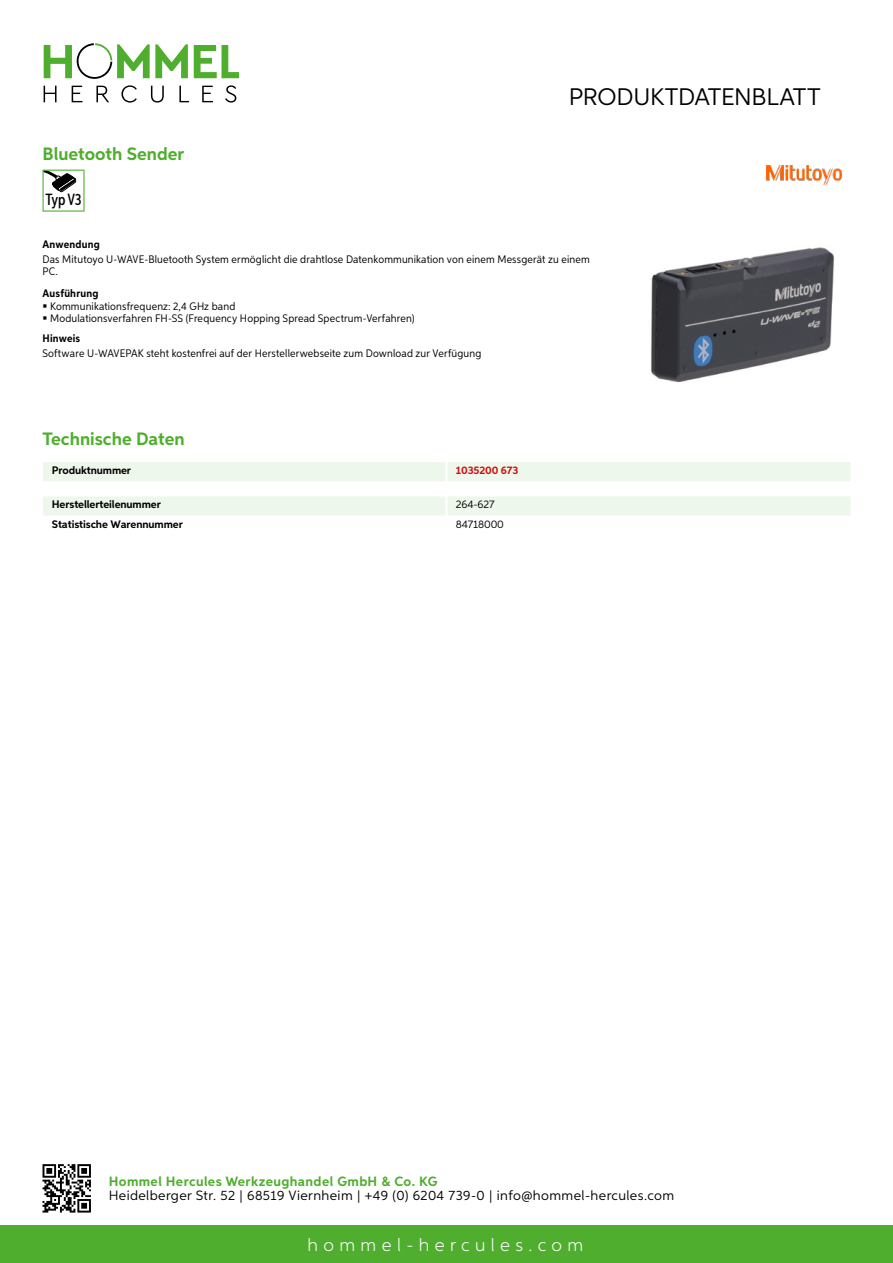
<style>
.page{position:relative;width:893px;height:1263px;background:#fff}
.page>*{position:absolute;margin:0;border:0;box-sizing:border-box;transform-origin:0 0}
.t1{font:24px "Aspira";letter-spacing:-.01em;color:#000}
.t2{font:700 18px "Aspira";color:#50ae2f}
.t3{font:300 18px "Aspira";letter-spacing:.3em;color:#fff}
.t4{font:500 16.35px "Aspira XX Nar";letter-spacing:-.005em;color:#000}
.t5{font:13.5px "Aspira";letter-spacing:.03em;color:#000}
.t6{font:700 13.5px "Aspira";letter-spacing:.03em;color:#50ae2f}
.t7{font:10.95px/12px "Aspira Nar";letter-spacing:.015em;color:#000}
.t8{font:700 10.95px "Aspira";letter-spacing:-.01em;color:#000}
.t9{font:700 10.95px "Aspira Nar";letter-spacing:.02em;color:#000}
.t10{font:10.95px "Aspira";letter-spacing:-.01em;color:#000}
.t11{font:700 10.95px "Aspira";letter-spacing:-.01em;color:#cd1013}
</style>
<div class="page">
<div style="left:0;top:1226px;width:893px;height:37px;background:#50ae2f"></div>
<svg style="left:43px;top:1164px;width:48px;height:48px"></svg>
<svg style="left:194px;top:45px;width:45px;height:33px"></svg>
<svg style="left:44px;top:43px;width:144px;height:36px"></svg>
<svg style="left:44px;top:86px;width:13px;height:16px"></svg>
<svg style="left:72px;top:86px;width:10px;height:16px"></svg>
<svg style="left:96px;top:86px;width:13px;height:16px"></svg>
<svg style="left:121px;top:85px;width:16px;height:18px"></svg>
<svg style="left:151px;top:86px;width:13px;height:17px"></svg>
<svg style="left:179px;top:86px;width:10px;height:16px"></svg>
<svg style="left:202px;top:86px;width:11px;height:16px"></svg>
<svg style="left:225px;top:85px;width:11px;height:18px"></svg>
<div style="left:43px;top:462px;width:807px;height:19px;background:#eef7eb"></div>
<hr style="left:445px;top:462px;width:3px;height:19px;background:#fff">
<div style="left:43px;top:497px;width:807px;height:19px;background:#eef7eb"></div>
<svg style="left:43px;top:170px;width:42px;height:42px"></svg>
<img style="left:650px;top:247px;width:185px;height:136px">
<img style="left:766px;top:166px;width:76px;height:19px">
<h2 class="t2" style="left:43px;top:142px;width:143px">Bluetooth Sender</h2>
<h3 class="t4" style="left:45px;top:190px;width:38px">TypV3</h3>
<h1 class="t1" style="left:569px;top:82px;width:253px">Produktdatenblatt</h1>
<p class="t9" style="left:43px;top:237px;width:59px">Anwendung</p>
<p class="t7" style="left:43px;top:253px;width:549px">Das Mitutoyo U-WAVE-Bluetooth System ermöglicht die drahtlose Datenkommunikation von einem Messgerät zu einem<br>PC.</p>
<p class="t9" style="left:43px;top:286px;width:58px">Ausführung</p>
<p class="t7" style="left:50px;top:299px;width:366px;line-height:12.8px">Kommunikationsfrequenz: 2,4 GHz band<br>Modulationsverfahren FH-SS (Frequency Hopping Spread Spectrum-Verfahren)</p>
<p class="t9" style="left:43px;top:331px;width:39px">Hinweis</p>
<p class="t7" style="left:43px;top:347px;width:440px">Software U-WAVEPAK steht kostenfrei auf der Herstellerwebseite zum Download zur Verfügung</p>
<h2 class="t2" style="left:43px;top:428px;width:144px">Technische Daten</h2>
<p class="t8" style="left:52px;top:463px;width:81px">Produktnummer</p>
<p class="t11" style="left:456px;top:463px;width:64px">1035200 673</p>
<p class="t8" style="left:52px;top:498px;width:111px">Herstellerteilenummer</p>
<p class="t10" style="left:456px;top:498px;width:40px">264-627</p>
<p class="t8" style="left:52px;top:517px;width:132px">Statistische Warennummer</p>
<p class="t10" style="left:456px;top:517px;width:50px">84718000</p>
<p class="t6" style="left:109px;top:1172px;width:330px">Hommel Hercules Werkzeughandel GmbH &amp; Co. KG</p>
<p class="t5" style="left:109px;top:1187px;width:567px">Heidelberger Str. 52 | 68519 Viernheim | +49 (0) 6204 739-0 | info@hommel-hercules.com</p>
<h2 class="t3" style="left:307px;top:1234px;width:277px">hommel-hercules.com</h2>
</div>
